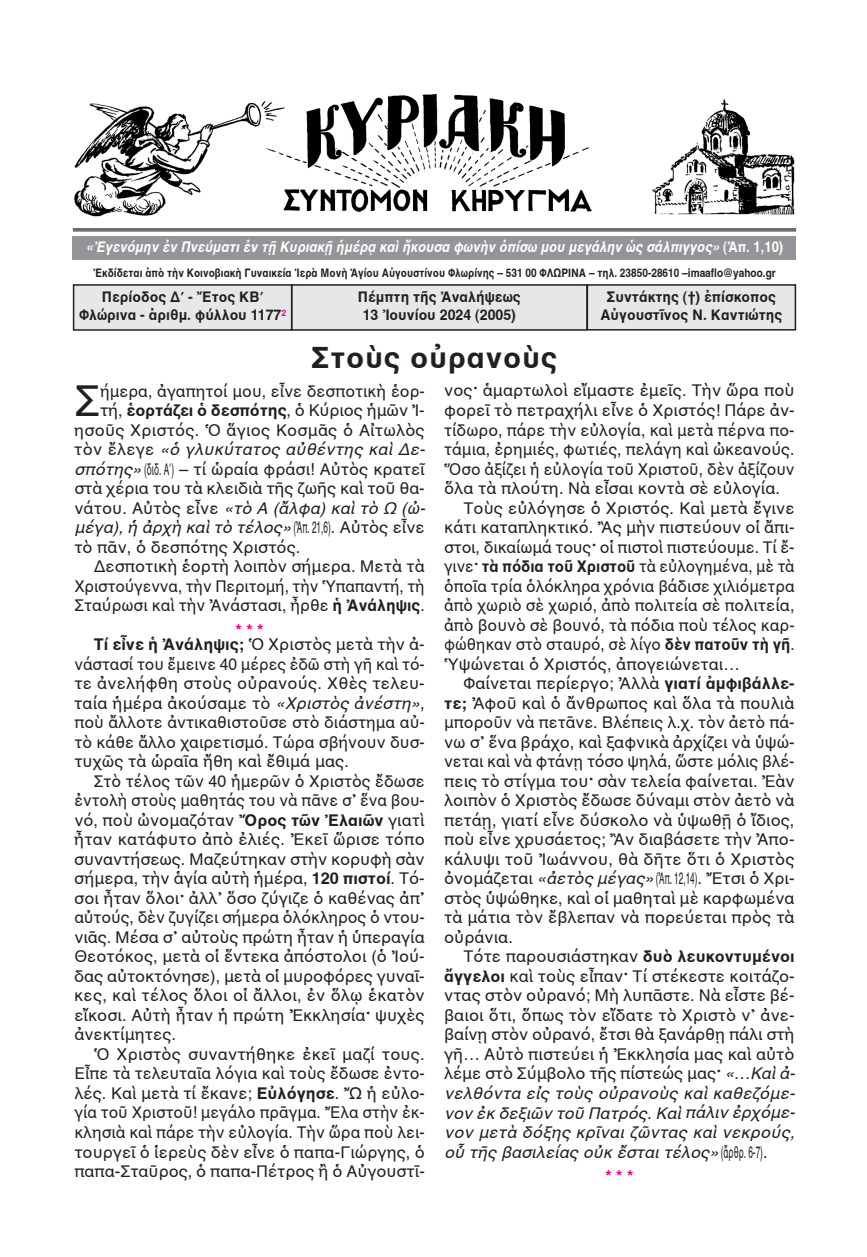
<style>
.page{position:relative;width:867px;height:1257px;background:#fff}
.page>*{position:absolute;margin:0;border:0;box-sizing:border-box;transform-origin:0 0}
.t1{font:43.5px "AL Helvetica";color:#231f20}
.t2{font:700 30px "AL Helvetica";letter-spacing:.025em;color:#231f20}
.t3{font:16.5px/14.1px "AL Helvetica";color:#231f20}
.t4{font:16.5px "AL Helvetica";color:#231f20;scale:.95 1}
.t5{font:italic 16.5px "AL Helvetica";letter-spacing:.01em;color:#231f20}
.t6{font:16.5px "AL Helvetica";color:#231f20;scale:.93 1}
.t7{font:16.5px "AL Helvetica";color:#231f20;scale:.5 1}
.t8{font:700 16.5px "AL Helvetica";color:#ed028c}
.t9{font:700 15px/18px "AL Helvetica";color:#231f20;text-align:center;scale:.95 1}
.t10{font:italic 700 15px "AL Helvetica";color:#fff;scale:.88 1}
.t11{font:700 12px "AL Helvetica";color:#231f20;scale:.85 1}
.s1{font-style:normal}
.s2{font-weight:700}
.s3{font-style:italic}
.s4{font-weight:700;color:#ed028c}
</style>
<div class="page">
<div style="left:291px;top:285px;width:296px;height:45px;background:#e6e7e9"></div>
<div style="left:291px;top:284px;width:296px;height:47px;border:2px solid #231f20"></div>
<div style="left:74px;top:286px;width:217px;height:43px;background:#e6e7e9"></div>
<div style="left:73px;top:284px;width:219px;height:47px;border:2px solid #231f20"></div>
<div style="left:588px;top:286px;width:206px;height:43px;background:#e6e7e9"></div>
<div style="left:586px;top:284px;width:210px;height:46px;border:2px solid #231f20"></div>
<svg style="left:73px;top:228px;width:723px;height:4px;background:#78797c"></svg>
<div style="left:73px;top:236px;width:723px;height:23px;background:#939598"></div>
<img style="left:74px;top:94px;width:721px;height:123px">
<p class="t10" style="left:86px;top:238px;width:794px">«Ἐγενόμην ἐν Πνεύματι ἐν τῇ Κυριακῇ ἡμέρᾳ καὶ ἤκουσα φωνὴν ὀπίσω μου μεγάλην ὡς σάλπιγγος» <span class="s1">(Ἀπ. 1,10)</span></p>
<p class="t11" style="left:93px;top:266px;width:804px">Ἐκδίδεται ἀπὸ τὴν Κοινοβιακὴ Γυναικεία Ἱερὰ Μονὴ Ἁγίου Αὐγουστίνου Φλωρίνης – 531 00 ΦΛΩΡΙΝΑ – τηλ. 23850-28610 –imaaflo@yahoo.gr</p>
<p class="t9" style="left:79px;top:288px;width:219px">Περίοδος Δ΄ - Ἔτος ΚΒ΄<br>Φλώρινα - ἀριθμ. φύλλου 1177<sup>2</sup></p>
<p class="t9" style="left:600px;top:288px;width:193px">Συντάκτης (†) ἐπίσκοπος<br>Αὐγουστῖνος Ν. Καντιώτης</p>
<p class="t2" style="left:311px;top:340px;width:247px">Στοὺς οὐρανοὺς</p>
<p class="t9" style="left:358px;top:288px;width:173px">Πέμπτη τῆς Ἀναλήψεως<br>13 Ἰουνίου 2024 (2005)</p>
<p class="t1" style="left:74px;top:375px;width:27px">Σ</p>
<p class="t3" style="left:100px;top:383px;width:326px">ήμερα, ἀγαπητοί μου, εἶνε δεσποτικὴ ἑορ-</p>
<p class="t3" style="left:100px;top:403px;width:326px">τή, <span class="s2">ἑορτάζει ὁ δεσπότης</span>, ὁ Κύριος ἡμῶν Ἰ-</p>
<p class="t3" style="left:74px;top:423px;width:352px">ησοῦς Χριστός. Ὁ ἅγιος Κοσμᾶς ὁ Αἰτωλὸς</p>
<p class="t5" style="left:74px;top:439px;width:352px"><span class="s1">τὸν ἔλεγε</span> «ὁ γλυκύτατος αὐθέντης καὶ Δε-</p>
<p class="t7" style="left:74px;top:459px;width:702px"><span class="s3">σπότης»</span> (διδ. Α΄) – τί ὡραία φράσι! Αὐτὸς κρατεῖ</p>
<p class="t3" style="left:74px;top:481px;width:352px">στὰ χέρια του τὰ κλειδιὰ τῆς ζωῆς καὶ τοῦ θα-</p>
<p class="t5" style="left:74px;top:498px;width:352px"><span class="s1">νάτου. Αὐτὸς εἶνε</span> «τὸ Α (ἄλφα) καὶ τὸ Ω (ὠ-</p>
<p class="t5" style="left:74px;top:517px;width:352px">μέγα), ἡ ἀρχὴ καὶ τὸ τέλος» <span class="s1">(Ἀπ. 21,6). Αὐτὸς εἶνε</span></p>
<p class="t3" style="left:74px;top:540px;width:228px">τὸ πᾶν, ὁ δεσπότης Χριστός.</p>
<p class="t3" style="left:94px;top:559px;width:332px">Δεσποτικὴ ἑορτὴ λοιπὸν σήμερα. Μετὰ τὰ</p>
<p class="t4" style="left:74px;top:576px;width:370px">Χριστούγεννα, τὴν Περιτομή, τὴν Ὑπαπαντή, τὴ</p>
<p class="t3" style="left:74px;top:598px;width:352px">Σταύρωσι καὶ τὴν Ἀνάστασι, ἦρθε <span class="s2">ἡ Ἀνάληψις</span>.</p>
<p class="t3" style="left:94px;top:623px;width:332px;text-indent:142px"><span class="s4">* * *<br></span><span class="s2">Τί εἶνε ἡ Ἀνάληψις;</span> Ὁ Χριστὸς μετὰ τὴν ἀ-</p>
<p class="t4" style="left:74px;top:654px;width:370px">νάστασί του ἔμεινε 40 μέρες ἐδῶ στὴ γῆ καὶ τό-</p>
<p class="t3" style="left:74px;top:676px;width:352px">τε ἀνελήφθη στοὺς οὐρανούς. Χθὲς τελευ-</p>
<p class="t3" style="left:74px;top:696px;width:352px">ταία ἡμέρα ἀκούσαμε τὸ <span class="s3">«Χριστὸς ἀνέστη»</span>,</p>
<p class="t3" style="left:74px;top:715px;width:352px">ποὺ ἄλλοτε ἀντικαθιστοῦσε στὸ διάστημα αὐ-</p>
<p class="t3" style="left:74px;top:735px;width:352px">τὸ κάθε ἄλλο χαιρετισμό. Τώρα σβήνουν δυσ-</p>
<p class="t3" style="left:74px;top:754px;width:276px">τυχῶς τὰ ὡραῖα ἤθη καὶ ἔθιμά μας.</p>
<p class="t3" style="left:94px;top:773px;width:332px">Στὸ τέλος τῶν 40 ἡμερῶν ὁ Χριστὸς ἔδωσε</p>
<p class="t4" style="left:74px;top:790px;width:370px">ἐντολὴ στοὺς μαθητάς του νὰ πᾶνε σ᾿ ἕνα βου-</p>
<p class="t3" style="left:74px;top:812px;width:352px">νό, ποὺ ὠνομαζόταν <span class="s2">Ὄρος τῶν Ἐλαιῶν</span> γιατὶ</p>
<p class="t3" style="left:74px;top:832px;width:352px">ἦταν κατάφυτο ἀπὸ ἐλιές. Ἐκεῖ ὥρισε τόπο</p>
<p class="t3" style="left:74px;top:852px;width:352px">συναντήσεως. Μαζεύτηκαν στὴν κορυφὴ σὰν</p>
<p class="t3" style="left:74px;top:871px;width:352px">σήμερα, τὴν ἁγία αὐτὴ ἡμέρα, <span class="s2">120 πιστοί</span>. Τό-</p>
<p class="t3" style="left:74px;top:891px;width:352px">σοι ἦταν ὅλοι· ἀλλ᾿ ὅσο ζύγιζε ὁ καθένας ἀπ᾿</p>
<p class="t3" style="left:74px;top:910px;width:352px">αὐτούς, δὲν ζυγίζει σήμερα ὁλόκληρος ὁ ντου-</p>
<p class="t3" style="left:74px;top:929px;width:352px">νιᾶς. Μέσα σ᾿ αὐτοὺς πρώτη ἦταν ἡ ὑπεραγία</p>
<p class="t3" style="left:74px;top:949px;width:352px">Θεοτόκος, μετὰ οἱ ἕντεκα ἀπόστολοι (ὁ Ἰού-</p>
<p class="t3" style="left:74px;top:969px;width:352px">δας αὐτοκτόνησε), μετὰ οἱ μυροφόρες γυναῖ-</p>
<p class="t3" style="left:74px;top:988px;width:352px">κες, καὶ τέλος ὅλοι οἱ ἄλλοι, ἐν ὅλῳ ἑκατὸν</p>
<p class="t3" style="left:74px;top:1008px;width:352px">εἴκοσι. Αὐτὴ ἦταν ἡ πρώτη Ἐκκλησία· ψυχὲς</p>
<p class="t3" style="left:74px;top:1027px;width:103px">ἀνεκτίμητες.</p>
<p class="t3" style="left:94px;top:1047px;width:332px">Ὁ Χριστὸς συναντήθηκε ἐκεῖ μαζί τους.</p>
<p class="t3" style="left:74px;top:1066px;width:352px">Εἶπε τὰ τελευταῖα λόγια καὶ τοὺς ἔδωσε ἐντο-</p>
<p class="t3" style="left:74px;top:1085px;width:352px">λές. Καὶ μετὰ τί ἔκανε; <span class="s2">Εὐλόγησε</span>. Ὤ ἡ εὐλο-</p>
<p class="t4" style="left:74px;top:1102px;width:370px">γία τοῦ Χριστοῦ! μεγάλο πρᾶγμα. Ἔλα στὴν ἐκ-</p>
<p class="t3" style="left:74px;top:1124px;width:352px">κλησιὰ καὶ πάρε τὴν εὐλογία. Τὴν ὥρα ποὺ λει-</p>
<p class="t3" style="left:74px;top:1144px;width:352px">τουργεῖ ὁ ἱερεὺς δὲν εἶνε ὁ παπα-Γιώργης, ὁ</p>
<p class="t3" style="left:74px;top:1164px;width:352px">παπα-Σταῦρος, ὁ παπα-Πέτρος ἢ ὁ Αὐγουστῖ-</p>
<p class="t3" style="left:444px;top:383px;width:352px">νος· ἁμαρτωλοὶ εἴμαστε ἐμεῖς. Τὴν ὥρα ποὺ</p>
<p class="t3" style="left:444px;top:403px;width:352px">φορεῖ τὸ πετραχήλι εἶνε ὁ Χριστός! Πάρε ἀν-</p>
<p class="t3" style="left:444px;top:422px;width:352px">τίδωρο, πάρε τὴν εὐλογία, καὶ μετὰ πέρνα πο-</p>
<p class="t3" style="left:444px;top:442px;width:352px">τάμια, ἐρημιές, φωτιές, πελάγη καὶ ὠκεανούς.</p>
<p class="t4" style="left:444px;top:459px;width:370px">Ὅσο ἀξίζει ἡ εὐλογία τοῦ Χριστοῦ, δὲν ἀξίζουν</p>
<p class="t3" style="left:444px;top:481px;width:337px">ὅλα τὰ πλούτη. Νὰ εἶσαι κοντὰ σὲ εὐλογία.</p>
<p class="t3" style="left:463px;top:501px;width:332px">Τοὺς εὐλόγησε ὁ Χριστός. Καὶ μετὰ ἔγινε</p>
<p class="t3" style="left:444px;top:520px;width:352px">κάτι καταπληκτικό. Ἂς μὴν πιστεύουν οἱ ἄπι-</p>
<p class="t3" style="left:444px;top:539px;width:352px">στοι, δικαίωμά τους· οἱ πιστοὶ πιστεύουμε. Τί ἔ-</p>
<p class="t6" style="left:444px;top:556px;width:378px">γινε· <span class="s2">τὰ πόδια τοῦ Χριστοῦ</span> τὰ εὐλογημένα, μὲ τὰ</p>
<p class="t4" style="left:444px;top:576px;width:370px">ὁποῖα τρία ὁλόκληρα χρόνια βάδισε χιλιόμετρα</p>
<p class="t4" style="left:444px;top:595px;width:370px">ἀπὸ χωριὸ σὲ χωριό, ἀπὸ πολιτεία σὲ πολιτεία,</p>
<p class="t3" style="left:444px;top:617px;width:352px">ἀπὸ βουνὸ σὲ βουνό, τὰ πόδια ποὺ τέλος καρ-</p>
<p class="t6" style="left:444px;top:634px;width:378px">φώθηκαν στὸ σταυρό, σὲ λίγο <span class="s2">δὲν πατοῦν τὴ γῆ</span>.</p>
<p class="t3" style="left:444px;top:656px;width:297px">Ὑψώνεται ὁ Χριστός, ἀπογειώνεται…</p>
<p class="t3" style="left:463px;top:676px;width:332px">Φαίνεται περίεργο; Ἀλλὰ <span class="s2">γιατί ἀμφιβάλλε-</span></p>
<p class="t3" style="left:444px;top:696px;width:352px"><span class="s2">τε;</span> Ἀφοῦ καὶ ὁ ἄνθρωπος καὶ ὅλα τὰ πουλιὰ</p>
<p class="t3" style="left:444px;top:715px;width:352px">μποροῦν νὰ πετᾶνε. Βλέπεις λ.χ. τὸν ἀετὸ πά-</p>
<p class="t3" style="left:444px;top:734px;width:352px">νω σ᾿ ἕνα βράχο, καὶ ξαφνικὰ ἀρχίζει νὰ ὑψώ-</p>
<p class="t3" style="left:444px;top:754px;width:352px">νεται καὶ νὰ φτάνῃ τόσο ψηλά, ὥστε μόλις βλέ-</p>
<p class="t3" style="left:444px;top:773px;width:352px">πεις τὸ στίγμα του· σὰν τελεία φαίνεται. Ἐὰν</p>
<p class="t3" style="left:444px;top:793px;width:352px">λοιπὸν ὁ Χριστὸς ἔδωσε δύναμι στὸν ἀετὸ νὰ</p>
<p class="t3" style="left:444px;top:813px;width:352px">πετάῃ, γιατί εἶνε δύσκολο νὰ ὑψωθῇ ὁ ἴδιος,</p>
<p class="t3" style="left:444px;top:832px;width:352px">ποὺ εἶνε χρυσάετος; Ἂν διαβάσετε τὴν Ἀπο-</p>
<p class="t3" style="left:444px;top:852px;width:352px">κάλυψι τοῦ Ἰωάννου, θὰ δῆτε ὅτι ὁ Χριστὸς</p>
<p class="t3" style="left:444px;top:871px;width:352px">ὀνομάζεται <span class="s3">«ἀετὸς μέγας»</span> (Ἀπ. 12,14). Ἔτσι ὁ Χρι-</p>
<p class="t3" style="left:444px;top:891px;width:352px">στὸς ὑψώθηκε, καὶ οἱ μαθηταὶ μὲ καρφωμένα</p>
<p class="t3" style="left:444px;top:910px;width:352px">τὰ μάτια τὸν ἔβλεπαν νὰ πορεύεται πρὸς τὰ</p>
<p class="t3" style="left:444px;top:930px;width:70px">οὐράνια.</p>
<p class="t3" style="left:463px;top:949px;width:332px">Τότε παρουσιάστηκαν <span class="s2">δυὸ λευκοντυμένοι</span></p>
<p class="t3" style="left:444px;top:969px;width:352px"><span class="s2">ἄγγελοι</span> καὶ τοὺς εἶπαν· Τί στέκεστε κοιτάζο-</p>
<p class="t3" style="left:444px;top:988px;width:352px">ντας στὸν οὐρανό; Μὴ λυπᾶστε. Νὰ εἶστε βέ-</p>
<p class="t3" style="left:444px;top:1008px;width:352px">βαιοι ὅτι, ὅπως τὸν εἴδατε τὸ Χριστὸ ν᾿ ἀνε-</p>
<p class="t3" style="left:444px;top:1027px;width:352px">βαίνῃ στὸν οὐρανό, ἔτσι θὰ ξανάρθῃ πάλι στὴ</p>
<p class="t3" style="left:444px;top:1047px;width:352px">γῆ… Αὐτὸ πιστεύει ἡ Ἐκκλησία μας καὶ αὐτὸ</p>
<p class="t3" style="left:444px;top:1066px;width:352px">λέμε στὸ Σύμβολο τῆς πίστεώς μας· <span class="s3">«…Καὶ ἀ-</span></p>
<p class="t5" style="left:444px;top:1083px;width:352px">νελθόντα εἰς τοὺς οὐρανοὺς καὶ καθεζόμε-</p>
<p class="t5" style="left:444px;top:1102px;width:352px">νον ἐκ δεξιῶν τοῦ Πατρός. Καὶ πάλιν ἐρχόμε-</p>
<p class="t5" style="left:444px;top:1122px;width:352px">νον μετὰ δόξης κρῖναι ζῶντας καὶ νεκρούς,</p>
<p class="t5" style="left:444px;top:1141px;width:325px">οὗ τῆς βασιλείας οὐκ ἔσται τέλος» <span class="s1">(ἄρθρ. 6-7).</span></p>
<p class="t8" style="left:605px;top:1166px;width:30px">* * *</p>
</div>
